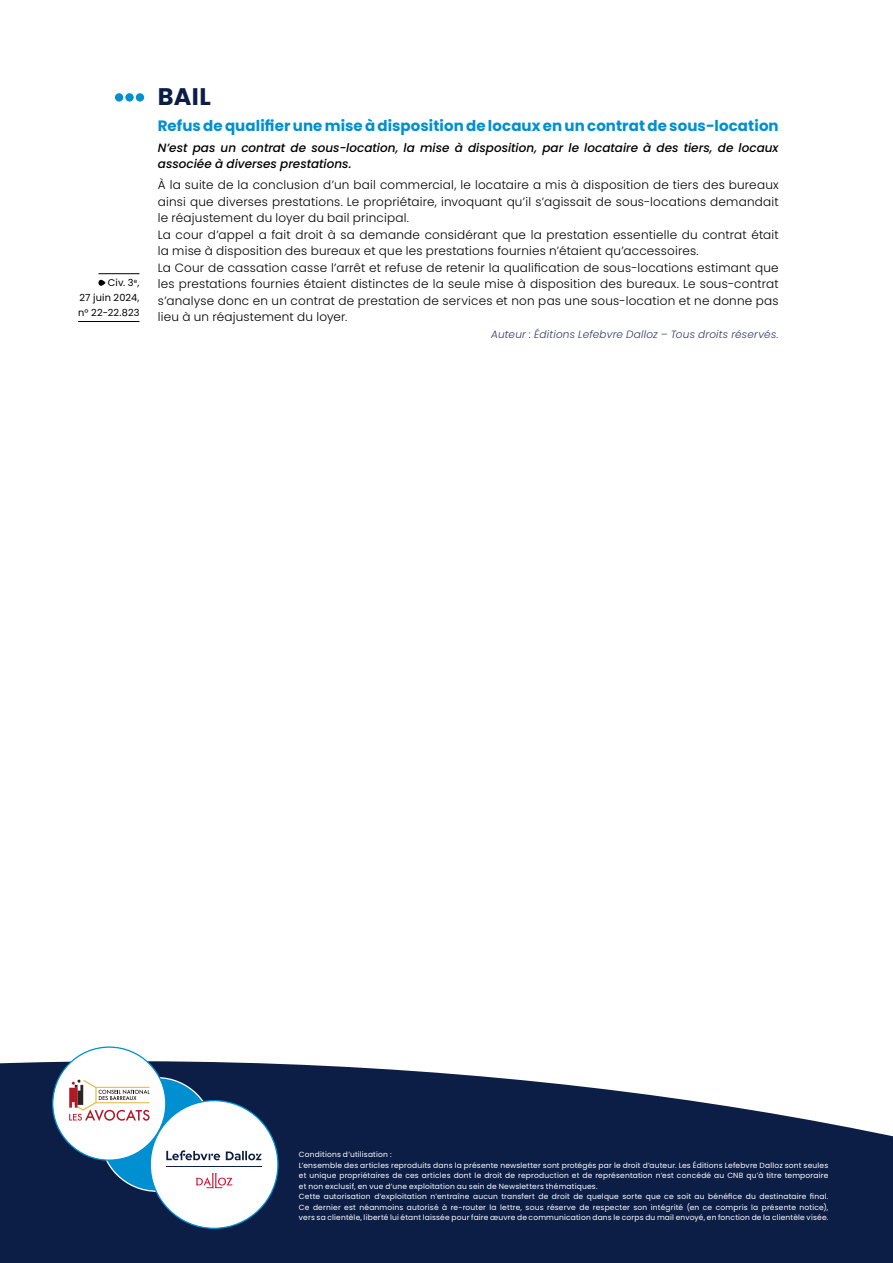
<style>
.page{position:relative;width:893px;height:1263px;background:#fff}
.page>*{position:absolute;margin:0;border:0;box-sizing:border-box;transform-origin:0 0}
.t1{font:700 24px "Poppins";color:#0d1e46}
.t2{font:700 15px "Poppins";letter-spacing:.005em;color:#008fd0}
.t3{font:300 12px/16.5px "Poppins";letter-spacing:.015em;color:#000}
.t4{font:italic 500 12px/16.5px "Poppins";color:#000}
.t5{font:italic 300 10.5px "Poppins";letter-spacing:.02em;color:#2f3a62}
.t6{font:9.75px/15px "Poppins";letter-spacing:.01em;color:#000;text-align:justify}
.t7{font:7.5px/10.5px "Poppins";letter-spacing:.025em;color:#fff}
</style>
<div class="page">
<svg style="left:0;top:1061px;width:893px;height:202px;background:#2a395d"></svg>
<div style="left:115px;top:93px;width:8px;height:9px;background:#008fd0;border-radius:50%"></div>
<div style="left:125px;top:93px;width:9px;height:9px;background:#008fd0;border-radius:50%"></div>
<div style="left:136px;top:93px;width:8px;height:9px;background:#008fd0;border-radius:50%"></div>
<hr style="left:98px;top:273px;width:41px;height:1px;background:#000">
<hr style="left:78px;top:321px;width:61px;height:1px;background:#000">
<div style="left:98px;top:280px;width:7px;height:6px;background:#000;border-radius:3px"></div>
<div style="left:100px;top:1078px;width:113px;height:113px;background:#008fd0;border-radius:50%"></div>
<div style="left:150px;top:1101px;width:128px;height:127px;background:#fff;border-radius:50%"></div>
<svg style="left:196px;top:1173px;width:36px;height:15px"></svg>
<svg style="left:166px;top:1150px;width:96px;height:10px"></svg>
<hr style="left:166px;top:1166px;width:96px;height:1px;background:#0d1e46">
<div style="left:53px;top:1047px;width:113px;height:113px;background:#fff;border-radius:50%"></div>
<svg style="left:69px;top:1079px;width:81px;height:42px"></svg>
<h3 class="t6" style="left:78px;top:275px;width:63px;text-indent:30px">Civ. 3<sup>e</sup>, 27 juin 2024, n° 22-22.823</h3>
<h1 class="t1" style="left:158px;top:83px;width:55px">BAIL</h1>
<h2 class="t2" style="left:158px;top:117px;width:622px">Refus de qualifier une mise à disposition de locaux en un contrat de sous-location</h2>
<h3 class="t4" style="left:158px;top:140px;width:622px">N’est pas un contrat de sous-location, la mise à disposition, par le locataire à des tiers, de locaux associée à diverses prestations.</h3>
<p class="t3" style="left:158px;top:177px;width:622px">À la suite de la conclusion d’un bail commercial, le locataire a mis à disposition de tiers des bureaux ainsi que diverses prestations. Le propriétaire, invoquant qu’il s’agissait de sous-locations demandait le réajustement du loyer du bail principal.<br>La cour d’appel a fait droit à sa demande considérant que la prestation essentielle du contrat était la mise à disposition des bureaux et que les prestations fournies n’étaient qu’accessoires.<br>La Cour de cassation casse l’arrêt et refuse de retenir la qualification de sous-locations estimant que les prestations fournies étaient distinctes de la seule mise à disposition des bureaux. Le sous-contrat s’analyse donc en un contrat de prestation de services et non pas une sous-location et ne donne pas lieu à un réajustement du loyer.</p>
<h3 class="t5" style="left:491px;top:328px;width:289px">Auteur : Éditions Lefebvre Dalloz – Tous droits réservés.</h3>
<p class="t7" style="left:299px;top:1149px;width:531px">Conditions d’utilisation :<br>L’ensemble des articles reproduits dans la présente newsletter sont protégés par le droit d’auteur. Les Éditions Lefebvre Dalloz sont seules et unique propriétaires de ces articles dont le droit de reproduction et de représentation n’est concédé au CNB qu’à titre temporaire et non exclusif, en vue d’une exploitation au sein de Newsletters thématiques.<br>Cette autorisation d’exploitation n’entraîne aucun transfert de droit de quelque sorte que ce soit au bénéfice du destinataire final.<br>Ce dernier est néanmoins autorisé à re-router la lettre, sous réserve de respecter son intégrité (en ce compris la présente notice), vers sa clientèle, liberté lui étant laissée pour faire œuvre de communication dans le corps du mail envoyé, en fonction de la clientèle visée.</p>
</div>
